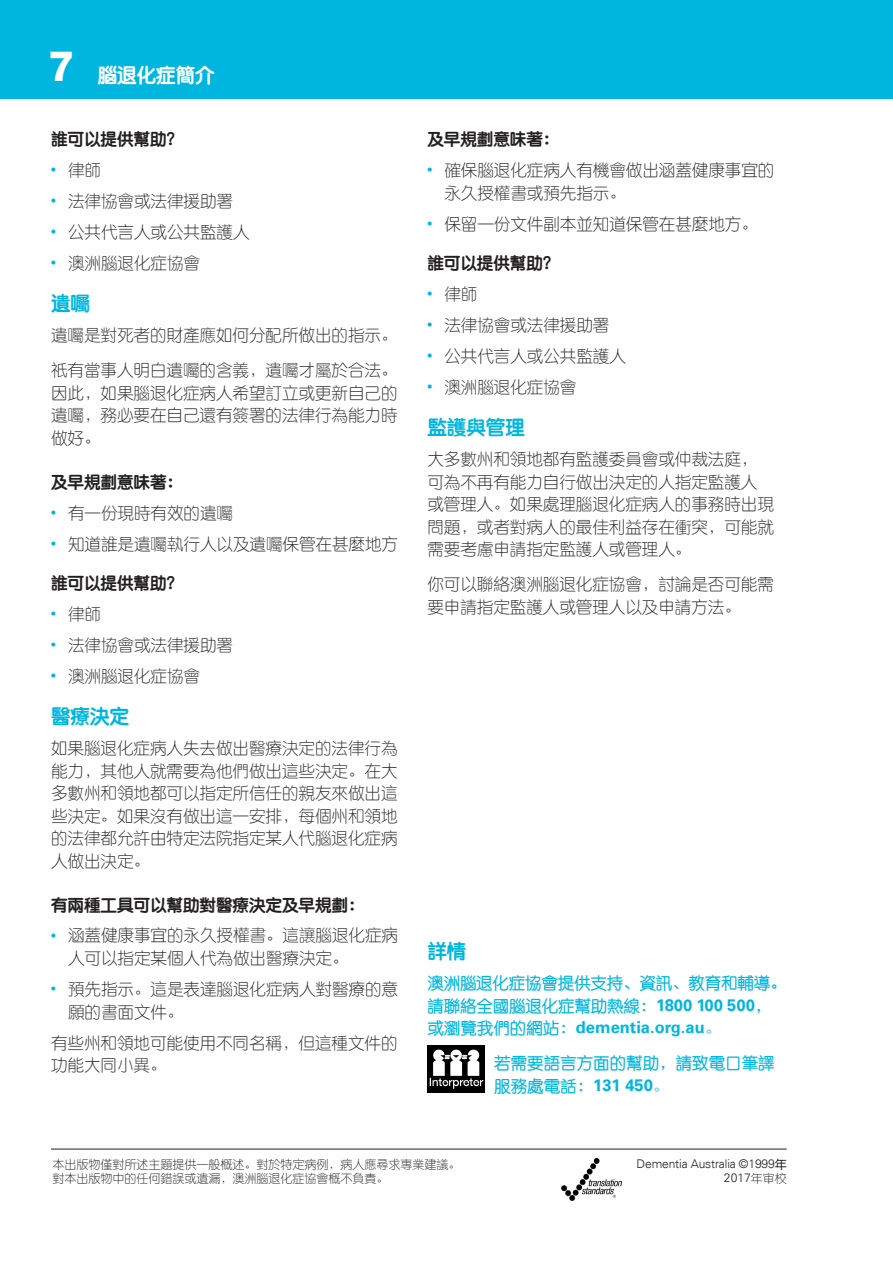
<style>
.page{position:relative;width:893px;height:1263px;background:#fff}
.page>*{position:absolute;margin:0;border:0;box-sizing:border-box;transform-origin:0 0}
.Chinese_head_2{font:19.5px "ST Yuanti SC Bold";color:#00b6de}
.t1{font:19.5px "ST Yuanti SC Bold";color:#fff}
.Chinese_body{font:16.5px/22.5px "ST Yuanti SC Light";color:#231f20}
.Chinese_bullet{font:16.5px/22.5px "ST Yuanti SC Light";color:#231f20}
.Chinese_body-2{font:16.5px/22.5px "ST Yuanti SC Regular";letter-spacing:-.01em;color:#00b6de}
.Chinese_head_3{font:16.5px "ST Yuanti SC Bold";color:#231f20}
.t2{font:12px/14.4px "ST Yuanti SC Light";color:#231f20}
.t3{font:300 12px/14.4px "Univers";letter-spacing:-.01em;color:#231f20;text-align:right}
.s1{font-family:"Helvetica Neue LT Pro";font-weight:800;font-size:42px}
.s2{color:#00b6de}
.s3{font-family:"Univers LT Std";font-weight:700}
.s4{font-family:"ST Yuanti SC Light"}
.s5{font-family:"ST Yuanti SC Regular";font-weight:400}
.s6{font-family:"ST Yuanti SC Light";font-weight:400}
</style>
<div class="page">
<div style="left:0;top:0;width:893px;height:99px;background:#00b6de"></div>
<hr style="left:51px;top:1149px;width:736px;height:1px;background:#231f20">
<img style="left:427px;top:1046px;width:57px;height:46px">
<img style="left:561px;top:1159px;width:60px;height:41px">
<p class="t1" style="left:48px;top:60px;width:168px"><span class="s1">7</span> 腦退化症簡介</p>
<h3 class="Chinese_head_3" style="left:51px;top:127px;width:133px">誰可以提供幫助？</h3>
<p class="Chinese_bullet" style="left:51px;top:158px;width:52px"><span class="s2">•</span> 律師</p>
<p class="Chinese_bullet" style="left:51px;top:189px;width:184px"><span class="s2">•</span> 法律協會或法律援助署</p>
<p class="Chinese_bullet" style="left:51px;top:220px;width:200px"><span class="s2">•</span> 公共代言人或公共監護人</p>
<p class="Chinese_bullet" style="left:51px;top:251px;width:151px"><span class="s2">•</span> 澳洲腦退化症協會</p>
<h2 class="Chinese_head_2" style="left:51px;top:288px;width:40px">遺囑</h2>
<p class="Chinese_body" style="left:51px;top:323px;width:348px">遺囑是對死者的財產應如何分配所做出的指示。</p>
<p class="Chinese_body" style="left:51px;top:358px;width:348px;text-align:justify">祇有當事人明白遺囑的含義，遺囑才屬於合法。因此，如果腦退化症病人希望訂立或更新自己的遺囑，務必要在自己還有簽署的法律行為能力時做好。</p>
<h3 class="Chinese_head_3" style="left:51px;top:469px;width:133px">及早規劃意味著：</h3>
<p class="Chinese_bullet" style="left:51px;top:501px;width:184px"><span class="s2">•</span> 有一份現時有效的遺囑</p>
<p class="Chinese_bullet" style="left:51px;top:532px;width:349px"><span class="s2">•</span> 知道誰是遺囑執行人以及遺囑保管在甚麼地方</p>
<h3 class="Chinese_head_3" style="left:51px;top:571px;width:133px">誰可以提供幫助？</h3>
<p class="Chinese_bullet" style="left:51px;top:602px;width:52px"><span class="s2">•</span> 律師</p>
<p class="Chinese_bullet" style="left:51px;top:633px;width:184px"><span class="s2">•</span> 法律協會或法律援助署</p>
<p class="Chinese_bullet" style="left:51px;top:664px;width:151px"><span class="s2">•</span> 澳洲腦退化症協會</p>
<h2 class="Chinese_head_2" style="left:51px;top:701px;width:79px">醫療決定</h2>
<p class="Chinese_body" style="left:51px;top:736px;width:348px;text-align:justify">如果腦退化症病人失去做出醫療決定的法律行為能力，其他人就需要為他們做出這些決定。在大多數州和領地都可以指定所信任的親友來做出這些決定。如果沒有做出這一安排，每個州和領地的法律都允許由特定法院指定某人代腦退化症病人做出決定。</p>
<h3 class="Chinese_head_3" style="left:51px;top:892px;width:315px">有兩種工具可以幫助對醫療決定及早規劃：</h3>
<p class="Chinese_bullet" style="left:68px;top:923px;width:332px;text-indent:-17px"><span class="s2">•</span> 涵蓋健康事宜的永久授權書。這讓腦退化症病人可以指定某個人代為做出醫療決定。</p>
<p class="Chinese_bullet" style="left:68px;top:977px;width:332px;text-indent:-17px"><span class="s2">•</span> 預先指示。這是表達腦退化症病人對醫療的意願的書面文件。</p>
<p class="Chinese_body" style="left:51px;top:1030px;width:348px">有些州和領地可能使用不同名稱，但這種文件的功能大同小異。</p>
<h3 class="Chinese_head_3" style="left:427px;top:127px;width:133px">及早規劃意味著：</h3>
<p class="Chinese_bullet" style="left:444px;top:158px;width:332px;text-indent:-17px"><span class="s2">•</span> 確保腦退化症病人有機會做出涵蓋健康事宜的永久授權書或預先指示。</p>
<p class="Chinese_bullet" style="left:427px;top:212px;width:332px"><span class="s2">•</span> 保留一份文件副本並知道保管在甚麼地方。</p>
<h3 class="Chinese_head_3" style="left:427px;top:251px;width:133px">誰可以提供幫助？</h3>
<p class="Chinese_bullet" style="left:427px;top:282px;width:52px"><span class="s2">•</span> 律師</p>
<p class="Chinese_bullet" style="left:427px;top:313px;width:184px"><span class="s2">•</span> 法律協會或法律援助署</p>
<p class="Chinese_bullet" style="left:427px;top:344px;width:200px"><span class="s2">•</span> 公共代言人或公共監護人</p>
<p class="Chinese_bullet" style="left:427px;top:375px;width:151px"><span class="s2">•</span> 澳洲腦退化症協會</p>
<h2 class="Chinese_head_2" style="left:427px;top:412px;width:99px">監護與管理</h2>
<p class="Chinese_body" style="left:427px;top:447px;width:348px">大多數州和領地都有監護委員會或仲裁法庭，可為不再有能力自行做出決定的人指定監護人或管理人。如果處理腦退化症病人的事務時出現問題，或者對病人的最佳利益存在衝突，可能就需要考慮申請指定監護人或管理人。</p>
<p class="Chinese_body" style="left:427px;top:572px;width:348px">你可以聯絡澳洲腦退化症協會，討論是否可能需要申請指定監護人或管理人以及申請方法。</p>
<h2 class="Chinese_head_2" style="left:427px;top:936px;width:40px">詳情</h2>
<p class="Chinese_body-2" style="left:427px;top:971px;width:361px">澳洲腦退化症協會提供支持、資訊、教育和輔導。請聯絡全國腦退化症幫助熱線：<span class="s3">1800 100 500</span>，或瀏覽我們的網站：<span class="s3">dementia.org.au</span><span class="s4">。</span></p>
<p class="Chinese_body-2" style="left:494px;top:1051px;width:282px">若需要語言方面的幫助，請致電口筆譯服務處電話：<span class="s3">131 450</span><span class="s4">。</span></p>
<p class="t2" style="left:52px;top:1156px;width:409px">本出版物僅對所述主題提供一般概述。對於特定病例，病人應尋求專業建議。對本出版物中的任何錯誤或遺漏，澳洲腦退化症協會概不負責。</p>
<p class="t3" style="left:637px;top:1156px;width:152px">Dementia Australia ©1999<span class="s5">年<br></span>2017<span class="s6">年审校</span></p>
</div>
